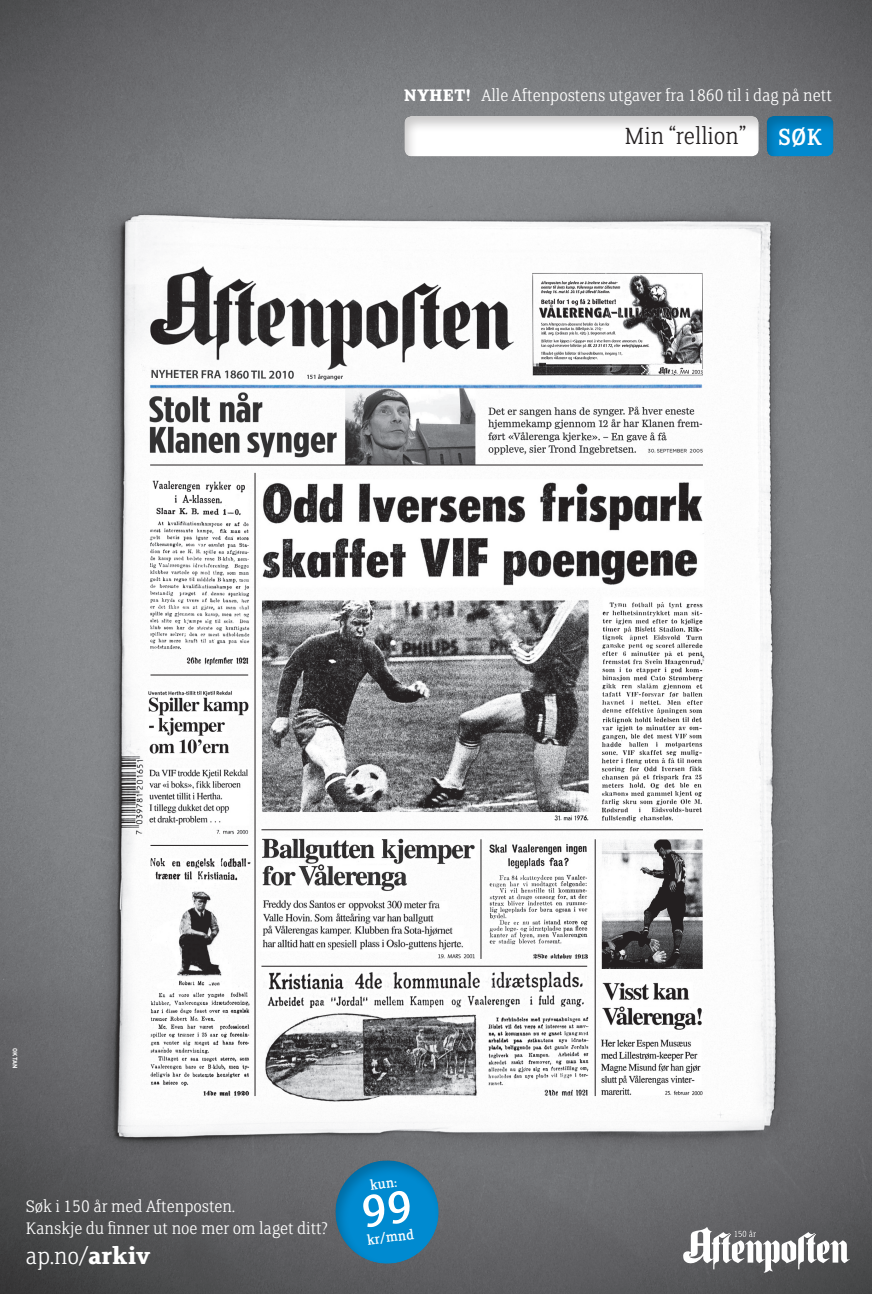
<style>
.page{position:relative;width:872px;height:1294px;background:#fff}
.page>*{position:absolute;margin:0;border:0;box-sizing:border-box;transform-origin:0 0}
.t1{font:300 26.25px "FS Clerkenwell";color:#231f20}
.t2{font:300 26.25px "FS Clerkenwell";color:#fff}
.t3{font:300 18.75px/22.5px "FS Clerkenwell";color:#fff}
.t4{font:15.25px "FS Clerkenwell";color:#fff}
.t5{font:700 6.25px "DIN";color:#fff}
.s1{font-weight:700}
.s2{font-weight:400;color:#fff}
</style>
<div class="page">
<img style="left:0;top:0;width:872px;height:1294px">
<div style="left:765px;top:116px;width:70px;height:42px;background:#231f20;opacity:.24"></div>
<div style="left:402px;top:116px;width:358px;height:42px;background:#231f20;opacity:.24"></div>
<svg style="left:683px;top:1227px;width:167px;height:45px"></svg>
<hr style="left:150px;top:465px;width:553px;height:1px;background:#231f20">
<hr style="left:150px;top:675px;width:98px;height:1px;background:#231f20">
<hr style="left:150px;top:845px;width:98px;height:1px;background:#231f20">
<hr style="left:261px;top:829px;width:442px;height:1px;background:#231f20">
<hr style="left:261px;top:966px;width:326px;height:1px;background:#231f20">
<hr style="left:255px;top:473px;width:1px;height:623px;background:#231f20">
<hr style="left:595px;top:839px;width:1px;height:257px;background:#231f20">
<hr style="left:481px;top:839px;width:1px;height:120px;background:#231f20">
<img style="left:151px;top:385px;width:551px;height:3px">
<svg style="left:328px;top:1153px;width:118px;height:118px;background:#297aa4"></svg>
<p class="t3" style="left:404px;top:84px;width:430px"><span class="s1">NYHET!</span> Alle Aftenpostens utgaver fra 1860 til i dag på nett</p>
<h1 class="t1" style="left:624px;top:121px;width:199px">Min “rellion” <span class="s2">SØK</span></h1>
<p class="t5" style="left:19px;top:1048px;width:21px;rotate:90deg">OKTAN</p>
<p class="t3" style="left:26px;top:1194px;width:304px">Søk i 150 år med Aftenposten.<br>Kanskje du finner ut noe mer om laget ditt?</p>
<h1 class="t2" style="left:26px;top:1241px;width:126px">ap.no/<span class="s1">arkiv</span></h1>
<p class="t4" style="left:369px;top:1176px;width:28px;rotate:-8deg">kun:</p>
<p class="t4" style="left:366px;top:1231px;width:49px;rotate:-8deg">kr/mnd</p>
</div>
